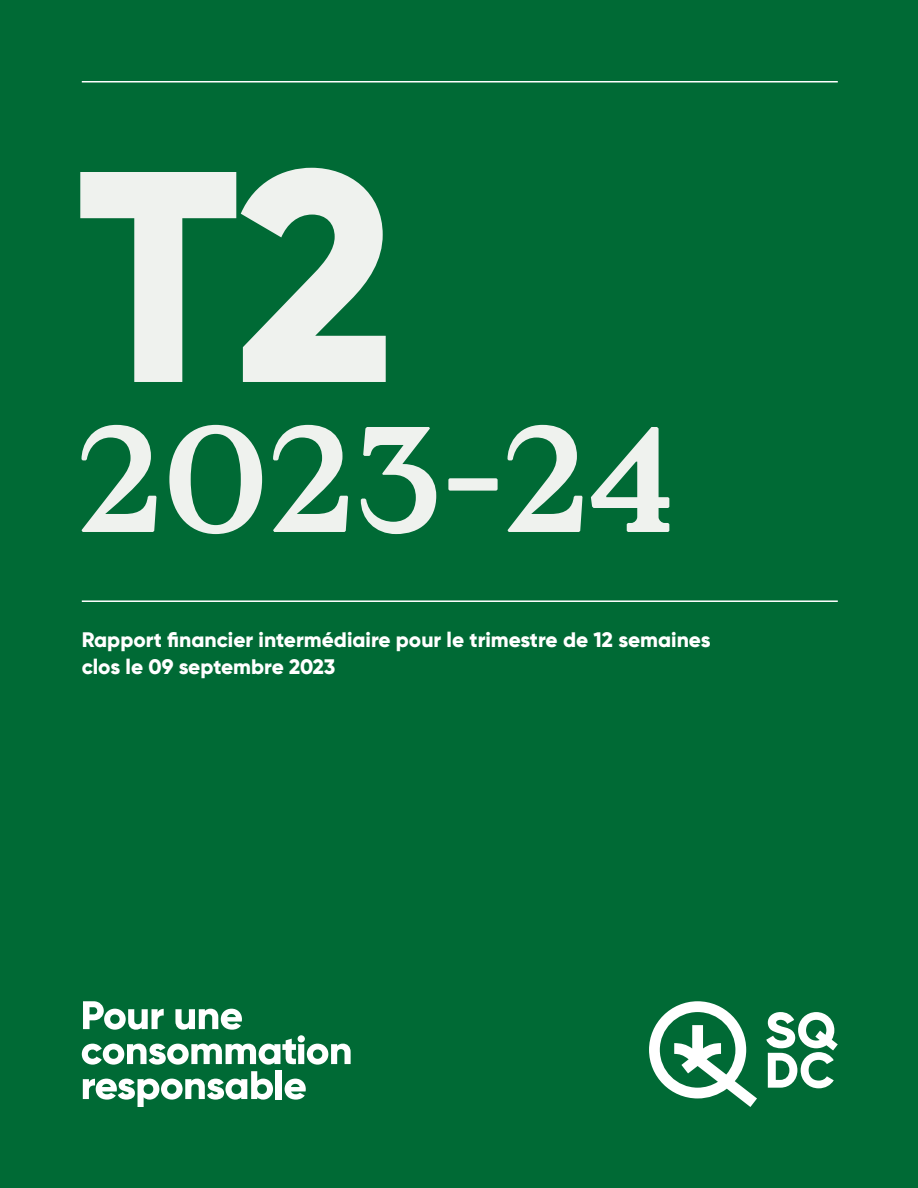
<style>
.page{position:relative;width:918px;height:1188px;background:#006a35}
.page>*{position:absolute;margin:0;border:0;box-sizing:border-box;transform-origin:0 0}
.T1{font:800 300px "Gilroy";color:#eff2ee}
.T1-2{font:150px "Value Serif";color:#eff2ee}
.Texte_-_EF{font:800 21px/27px "Gilroy";color:#fff}
</style>
<div class="page">
<svg style="left:649px;top:1001px;width:108px;height:106px"></svg>
<svg style="left:766px;top:1012px;width:72px;height:76px"></svg>
<hr style="left:82px;top:81px;width:756px;height:1px;background:#fff">
<hr style="left:82px;top:600px;width:756px;height:2px;background:#fff">
<svg style="left:82px;top:1001px;width:269px;height:64px"></svg>
<svg style="left:83px;top:1071px;width:190px;height:36px"></svg>
<div style="left:276px;top:1070px;width:6px;height:29px;background:#fff"></div>
<svg style="left:285px;top:1079px;width:21px;height:21px"></svg>
<p class="T1" style="left:77px;top:88px;width:320px">T2</p>
<p class="T1-2" style="left:77px;top:363px;width:598px">2023-24</p>
<p class="Texte_-_EF" style="left:82px;top:626px;width:630px">Rapport financier intermédiaire pour le trimestre de 12 semaines clos le 09 septembre 2023</p>
</div>
